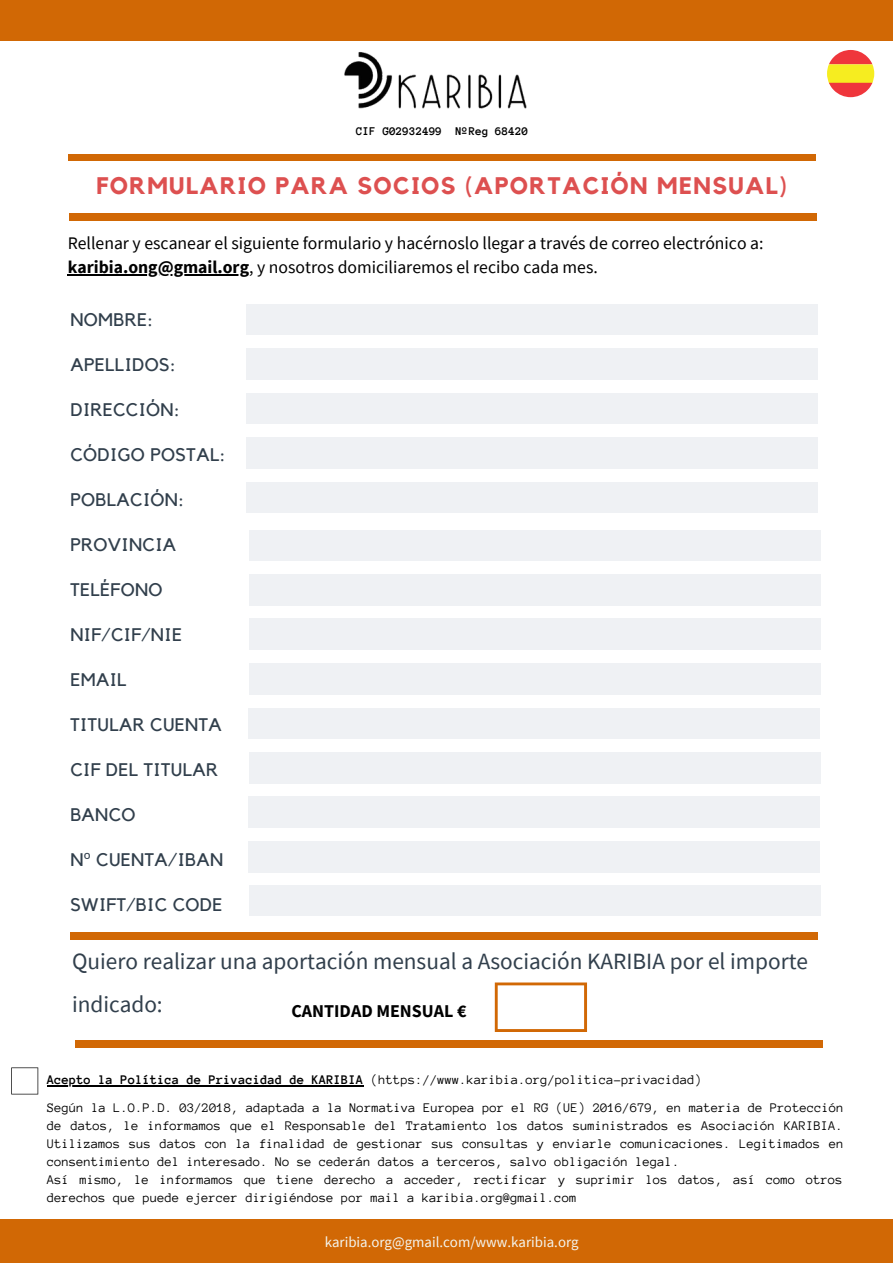
<style>
.page{position:relative;width:893px;height:1264px;background:#fff}
.page>*{position:absolute;margin:0;border:0;box-sizing:border-box;transform-origin:0 0}
.t1{font:700 23.85px "Kollektif";letter-spacing:.06em;color:#dd5050}
.t2{font:23.25px/42.8px "Source Sans Pro";color:#313f4c}
.t3{font:18.15px "Kollektif";letter-spacing:.02em;color:#313f4c}
.t4{font:700 18px "Source Sans Pro";color:#000}
.t5{font:17.7px/24.8px "Source Sans Pro";color:#000}
.t6{font:14.85px "Source Sans Pro";color:#f4f5ef}
.t7{font:13.5px/18px "Anonymous Pro";color:#000}
.t8{font:700 12.15px "Anonymous Pro";color:#000}
.s1{font-weight:700}
.s2{font-family:"Noto Sans"}
</style>
<div class="page">
<div style="left:247px;top:304px;width:571px;height:31px;background:#eff1f4"></div>
<div style="left:246px;top:349px;width:571px;height:30px;background:#eff1f4"></div>
<div style="left:247px;top:393px;width:571px;height:30px;background:#eff1f4"></div>
<div style="left:246px;top:437px;width:571px;height:31px;background:#eff1f4"></div>
<div style="left:246px;top:482px;width:571px;height:31px;background:#eff1f4"></div>
<div style="left:0;top:0;width:892px;height:40px;background:#d16805"></div>
<div style="left:68px;top:154px;width:747px;height:7px;background:#d16805"></div>
<div style="left:69px;top:213px;width:748px;height:7px;background:#d16805"></div>
<div style="left:70px;top:932px;width:748px;height:7px;background:#d16805"></div>
<div style="left:75px;top:1040px;width:747px;height:7px;background:#d16805"></div>
<div style="left:0;top:1219px;width:892px;height:43px;background:#d16805"></div>
<div style="left:249px;top:530px;width:571px;height:30px;background:#eff1f4"></div>
<div style="left:249px;top:574px;width:571px;height:31px;background:#eff1f4"></div>
<div style="left:249px;top:619px;width:571px;height:30px;background:#eff1f4"></div>
<div style="left:249px;top:664px;width:571px;height:30px;background:#eff1f4"></div>
<img style="left:340px;top:40px;width:197px;height:69px">
<div style="left:248px;top:708px;width:571px;height:30px;background:#eff1f4"></div>
<div style="left:249px;top:752px;width:571px;height:31px;background:#eff1f4"></div>
<div style="left:248px;top:797px;width:571px;height:30px;background:#eff1f4"></div>
<div style="left:248px;top:842px;width:571px;height:30px;background:#eff1f4"></div>
<div style="left:249px;top:885px;width:571px;height:30px;background:#eff1f4"></div>
<svg style="left:495px;top:982px;width:92px;height:49px"></svg>
<svg style="left:11px;top:1067px;width:27px;height:27px"></svg>
<svg style="left:827px;top:50px;width:47px;height:47px"></svg>
<hr style="left:47px;top:1085px;width:317px;height:1px;background:#000">
<hr style="left:68px;top:274px;width:181px;height:2px;background:#000">
<p class="t8" style="left:356px;top:125px;width:173px">CIF G02932499 NºReg 68420</p>
<h1 class="t1" style="left:96px;top:175px;width:692px">FORMULARIO PARA SOCIOS (APORTACIÓN MENSUAL)</h1>
<h3 class="t5" style="left:68px;top:230px;width:697px">Rellenar y escanear el siguiente formulario y hacérnoslo llegar a través de correo electrónico a: <span class="s1">karibia.ong@gmail.org</span>, y nosotros domiciliaremos el recibo cada mes.</h3>
<h3 class="t3" style="left:70px;top:311px;width:84px">NOMBRE:</h3>
<h3 class="t3" style="left:70px;top:356px;width:107px">APELLIDOS:</h3>
<h3 class="t3" style="left:70px;top:401px;width:111px">DIRECCIÓN:</h3>
<h3 class="t3" style="left:70px;top:446px;width:156px">CÓDIGO POSTAL:</h3>
<h3 class="t3" style="left:70px;top:491px;width:115px">POBLACIÓN:</h3>
<h3 class="t3" style="left:70px;top:536px;width:107px">PROVINCIA</h3>
<h3 class="t3" style="left:70px;top:581px;width:94px">TELÉFONO</h3>
<h3 class="t3" style="left:70px;top:626px;width:113px">NIF/CIF/NIE</h3>
<h3 class="t3" style="left:70px;top:671px;width:58px">EMAIL</h3>
<h3 class="t3" style="left:70px;top:716px;width:153px">TITULAR CUENTA</h3>
<h3 class="t3" style="left:70px;top:761px;width:149px">CIF DEL TITULAR</h3>
<h3 class="t3" style="left:70px;top:806px;width:67px">BANCO</h3>
<h3 class="t3" style="left:70px;top:851px;width:154px">N<span class="s2">º</span> CUENTA/IBAN</h3>
<h3 class="t3" style="left:70px;top:896px;width:154px">SWIFT/BIC CODE</h3>
<h2 class="t2" style="left:72px;top:939px;width:737px">Quiero realizar una aportación mensual a Asociación KARIBIA por el importe indicado:</h2>
<h3 class="t4" style="left:291px;top:999px;width:177px">CANTIDAD MENSUAL €</h3>
<p class="t7" style="left:47px;top:1071px;width:656px"><span class="s1">Acepto la Política de Privacidad de KARIBIA</span> (https://www.karibia.org/politica-privacidad)</p>
<p class="t7" style="left:47px;top:1098px;width:798px">Según la L.O.P.D. 03/2018, adaptada a la Normativa Europea por el RG (UE) 2016/679, en materia de Protección de datos, le informamos que el Responsable del Tratamiento los datos suministrados es Asociación KARIBIA.<br>Utilizamos sus datos con la finalidad de gestionar sus consultas y enviarle comunicaciones. Legitimados en consentimiento del interesado. No se cederán datos a terceros, salvo obligación legal.<br>Así mismo, le informamos que tiene derecho a acceder, rectificar y suprimir los datos, así como otros derechos que puede ejercer dirigiéndose por mail a karibia.org@gmail.com</p>
<p class="t6" style="left:324px;top:1232px;width:255px">karibia.org@gmail.com/www.karibia.org</p>
</div>
